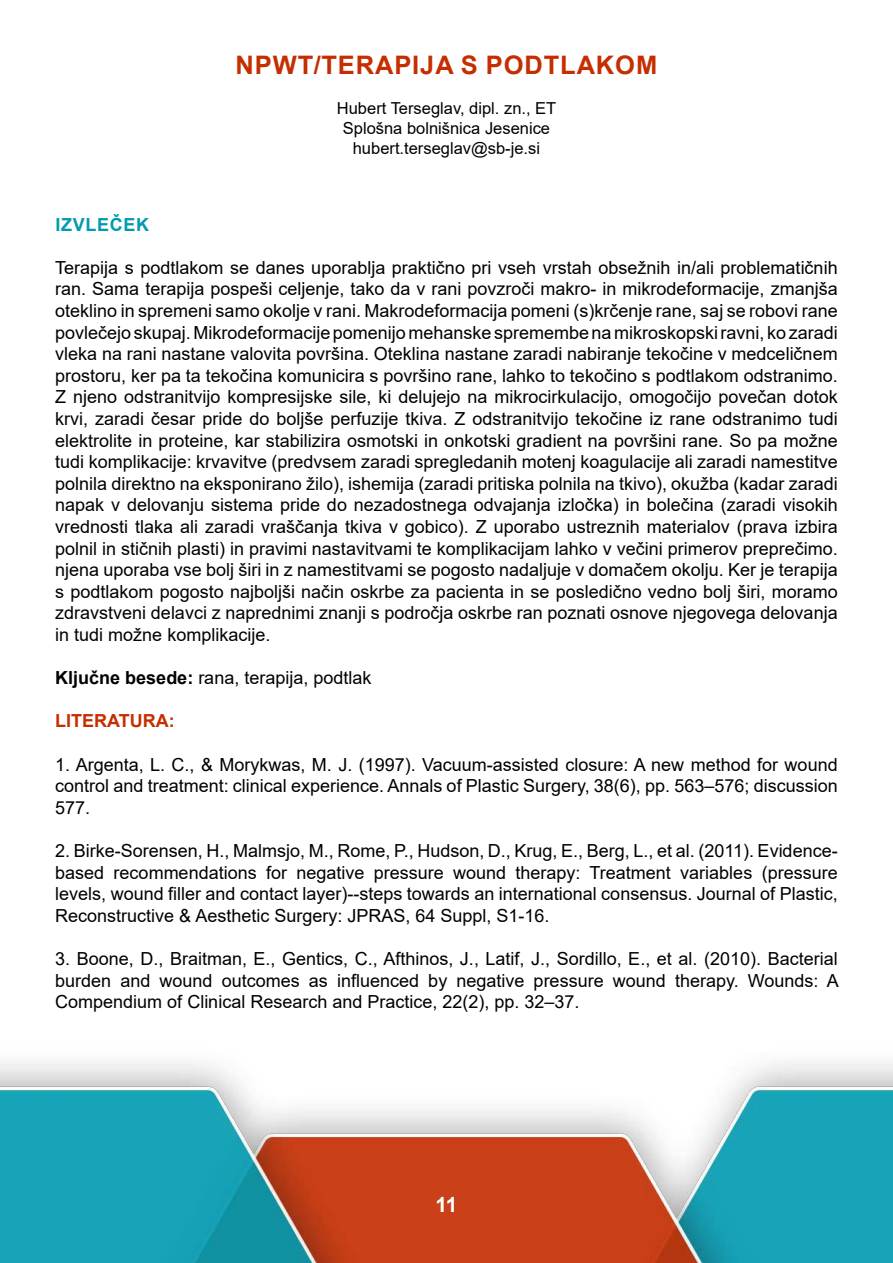
<style>
.page{position:relative;width:893px;height:1263px;background:#fff}
.page>*{position:absolute;margin:0;border:0;box-sizing:border-box;transform-origin:0 0}
.t1{font:700 25.5px "Arial";letter-spacing:.035em;color:#c52e00}
.t2{font:700 21px "Arial";color:#fff}
.t3{font:18px/21.6px "Arial";color:#000;text-align:justify}
.t4{font:700 18px "Arial";color:#c52e00}
.t5{font:700 18px "Arial";letter-spacing:.035em;color:#009ab1}
.t6{font:16.5px/19.8px "Arial";color:#000;text-align:center}
.s1{font-weight:700}
</style>
<div class="page">
<img style="left:0;top:1061px;width:893px;height:202px">
<h1 class="t1" style="left:236px;top:47px;width:423px">NPWT/TERAPIJA S PODTLAKOM</h1>
<p class="t6" style="left:337px;top:98px;width:221px">Hubert Terseglav, dipl. zn., ET<br>Splošna bolnišnica Jesenice hubert.terseglav@sb-je.si</p>
<p class="t5" style="left:56px;top:212px;width:95px">IZVLEČEK</p>
<p class="t3" style="left:55px;top:257px;width:784px">Terapija s podtlakom se danes uporablja praktično pri vseh vrstah obsežnih in/ali problematičnih ran. Sama terapija pospeši celjenje, tako da v rani povzroči makro- in mikrodeformacije, zmanjša oteklino in spremeni samo okolje v rani. Makrodeformacija pomeni (s)krčenje rane, saj se robovi rane povlečejo skupaj. Mikrodeformacije pomenijo mehanske spremembe na mikroskopski ravni, ko zaradi vleka na rani nastane valovita površina. Oteklina nastane zaradi nabiranje tekočine v medceličnem prostoru, ker pa ta tekočina komunicira s površino rane, lahko to tekočino s podtlakom odstranimo.<br>Z njeno odstranitvijo kompresijske sile, ki delujejo na mikrocirkulacijo, omogočijo povečan dotok krvi, zaradi česar pride do boljše perfuzije tkiva. Z odstranitvijo tekočine iz rane odstranimo tudi elektrolite in proteine, kar stabilizira osmotski in onkotski gradient na površini rane. So pa možne tudi komplikacije: krvavitve (predvsem zaradi spregledanih motenj koagulacije ali zaradi namestitve polnila direktno na eksponirano žilo), ishemija (zaradi pritiska polnila na tkivo), okužba (kadar zaradi napak v delovanju sistema pride do nezadostnega odvajanja izločka) in bolečina (zaradi visokih vrednosti tlaka ali zaradi vraščanja tkiva v gobico). Z uporabo ustreznih materialov (prava izbira polnil in stičnih plasti) in pravimi nastavitvami te komplikacijam lahko v večini primerov preprečimo. njena uporaba vse bolj širi in z namestitvami se pogosto nadaljuje v domačem okolju. Ker je terapija s podtlakom pogosto najboljši način oskrbe za pacienta in se posledično vedno bolj širi, moramo zdravstveni delavci z naprednimi znanji s področja oskrbe ran poznati osnove njegovega delovanja in tudi možne komplikacije.</p>
<p class="t3" style="left:55px;top:667px;width:318px"><span class="s1">Ključne besede:</span> rana, terapija, podtlak</p>
<p class="t4" style="left:55px;top:708px;width:121px">LITERATURA:</p>
<p class="t3" style="left:55px;top:753px;width:784px">1. Argenta, L. C., &amp; Morykwas, M. J. (1997). Vacuum-assisted closure: A new method for wound control and treatment: clinical experience. Annals of Plastic Surgery, 38(6), pp. 563–576; discussion 577.</p>
<p class="t3" style="left:55px;top:840px;width:784px">2. Birke-Sorensen, H., Malmsjo, M., Rome, P., Hudson, D., Krug, E., Berg, L., et al. (2011). Evidence&shy;based recommendations for negative pressure wound therapy: Treatment variables (pressure levels, wound filler and contact layer)--steps towards an international consensus. Journal of Plastic, Reconstructive &amp; Aesthetic Surgery: JPRAS, 64 Suppl, S1-16.</p>
<p class="t3" style="left:55px;top:948px;width:785px">3. Boone, D., Braitman, E., Gentics, C., Afthinos, J., Latif, J., Sordillo, E., et al. (2010). Bacterial burden and wound outcomes as influenced by negative pressure wound therapy. Wounds: A Compendium of Clinical Research and Practice, 22(2), pp. 32–37.</p>
<p class="t2" style="left:435px;top:1190px;width:24px">11</p>
</div>
